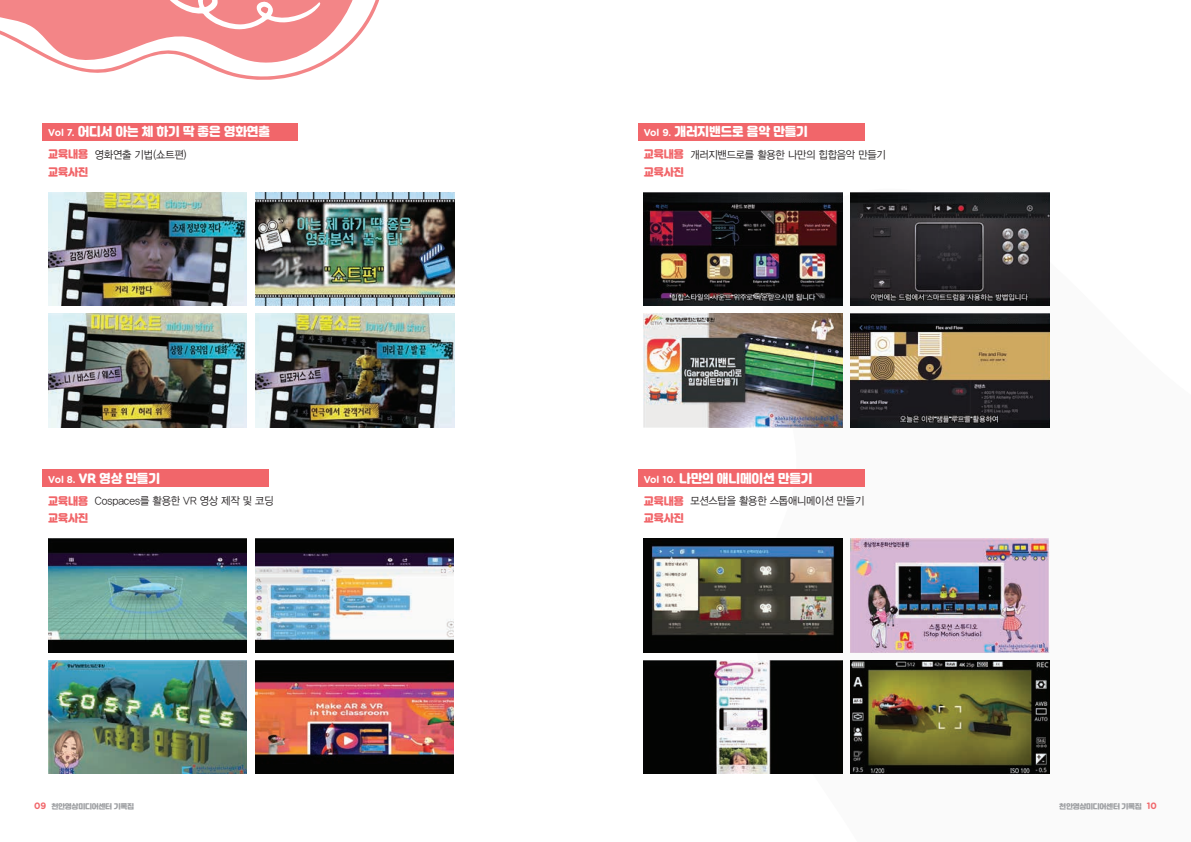
<style>
.page{position:relative;width:1191px;height:842px;background:#fff}
.page>*{position:absolute;margin:0;border:0;box-sizing:border-box;transform-origin:0 0}
.t1{font:12px "Jalnan";color:#fff;scale:.96 1}
.t2{font:10.9px "YDIYGO320";letter-spacing:-.02em;color:#231f20;scale:.93 1}
.t3{font:10.9px "YDIYGO320";color:#231f20;scale:.95 1}
.t4{font:10.4px "Jalnan";color:#f1666a;scale:.96 1}
.t5{font:6.9px "Jalnan";letter-spacing:-.03em;color:#9d9fa2}
.s1{font-family:"Gotham Rounded";font-weight:700;font-size:10px}
.s2{font-family:"Jalnan";font-size:10.4px;color:#f1666a}
.s3{font-family:"Gotham Rounded";font-weight:700;font-size:9.2px;color:#f1666a}
</style>
<div class="page">
<svg style="left:0;top:0;width:379px;height:80px"></svg>
<svg style="left:746px;top:192px;width:304px;height:582px"></svg>
<div style="left:638px;top:470px;width:227px;height:17px;background:#f1666a"></div>
<img style="left:643px;top:539px;width:199px;height:113px">
<img style="left:643px;top:660px;width:199px;height:114px">
<img style="left:850px;top:660px;width:199px;height:114px">
<img style="left:850px;top:539px;width:199px;height:113px">
<div style="left:43px;top:123px;width:255px;height:17px;background:#f1666a"></div>
<img style="left:48px;top:192px;width:199px;height:113px">
<img style="left:255px;top:192px;width:199px;height:113px">
<img style="left:48px;top:314px;width:199px;height:113px">
<img style="left:255px;top:314px;width:199px;height:113px">
<div style="left:43px;top:470px;width:226px;height:17px;background:#f1666a"></div>
<img style="left:48px;top:539px;width:199px;height:113px">
<img style="left:255px;top:539px;width:199px;height:113px">
<img style="left:48px;top:660px;width:199px;height:114px">
<img style="left:255px;top:660px;width:199px;height:114px">
<div style="left:638px;top:123px;width:227px;height:17px;background:#f1666a"></div>
<img style="left:643px;top:192px;width:199px;height:113px">
<img style="left:850px;top:192px;width:199px;height:113px">
<img style="left:643px;top:314px;width:199px;height:113px">
<img style="left:850px;top:314px;width:199px;height:113px">
<p class="t1" style="left:48px;top:123px;width:232px"><span class="s1">Vol 7.</span> 어디서 아는 체 하기 딱 좋은 영화연출</p>
<p class="t2" style="left:48px;top:148px;width:150px"><span class="s2">교육내용</span> 영화연출 기법(쇼트편)</p>
<p class="t4" style="left:48px;top:165px;width:43px">교육사진</p>
<p class="t1" style="left:48px;top:470px;width:118px"><span class="s1">Vol 8.</span> VR 영상 만들기</p>
<p class="t3" style="left:48px;top:495px;width:239px"><span class="s2">교육내용</span> Cospaces를 활용한 VR 영상 제작 및 코딩</p>
<p class="t4" style="left:48px;top:511px;width:43px">교육사진</p>
<p class="t1" style="left:643px;top:123px;width:172px"><span class="s1">Vol 9.</span> 개러지밴드로 음악 만들기</p>
<p class="t2" style="left:643px;top:148px;width:262px"><span class="s2">교육내용</span> 개러지밴드로를 활용한 나만의 힙합음악 만들기</p>
<p class="t4" style="left:643px;top:165px;width:43px">교육사진</p>
<p class="t1" style="left:643px;top:470px;width:177px"><span class="s1">Vol 10.</span> 나만의 애니메이션 만들기</p>
<p class="t2" style="left:643px;top:495px;width:239px"><span class="s2">교육내용</span> 모션스탑을 활용한 스톱애니메이션 만들기</p>
<p class="t4" style="left:643px;top:511px;width:43px">교육사진</p>
<p class="t5" style="left:34px;top:801px;width:101px"><span class="s3">09</span> 천안영상미디어센터 기록집</p>
<p class="t5" style="left:1059px;top:801px;width:99px">천안영상미디어센터 기록집 <span class="s3">10</span></p>
</div>
